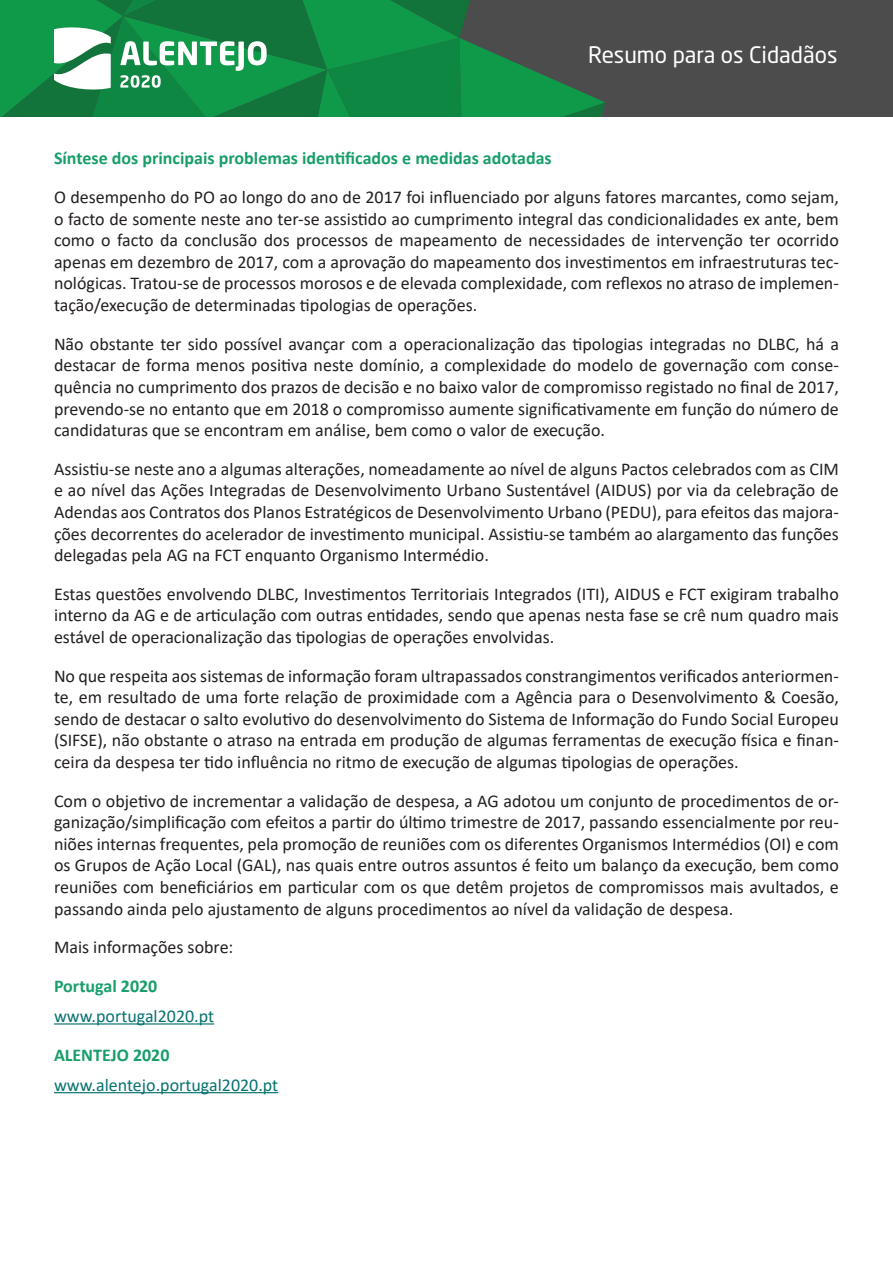
<style>
.page{position:relative;width:893px;height:1263px;background:#fff}
.page>*{position:absolute;margin:0;border:0;box-sizing:border-box;transform-origin:0 0}
.t1{font:22.5px "Neo Sans";color:#fff}
.t2{font:18px/21.6px "Calibri";color:#231f20;text-align:justify}
.t3{font:700 18px "Calibri";color:#179e69}
.t4{font:18px "Calibri";color:#077370}
</style>
<div class="page">
<div style="left:0;top:0;width:893px;height:117px;background:#4c4c4c"></div>
<svg style="left:0;top:0;width:605px;height:117px;background:#288952"></svg>
<hr style="left:54px;top:1023px;width:160px;height:1px;background:#077370">
<hr style="left:54px;top:1092px;width:224px;height:1px;background:#077370">
<p class="t1" style="left:588px;top:41px;width:251px">Resumo para os Cidadãos</p>
<p class="t3" style="left:54px;top:146px;width:499px">Síntese dos principais problemas identificados e medidas adotadas</p>
<p class="t2" style="left:54px;top:186px;width:786px">O desempenho do PO ao longo do ano de 2017 foi influenciado por alguns fatores marcantes, como sejam, o facto de somente neste ano ter-se assistido ao cumprimento integral das condicionalidades ex ante, bem como o facto da conclusão dos processos de mapeamento de necessidades de intervenção ter ocorrido apenas em dezembro de 2017, com a aprovação do mapeamento dos investimentos em infraestruturas tec&shy;nológicas. Tratou-se de processos morosos e de elevada complexidade, com reflexos no atraso de implemen&shy;tação/execução de determinadas tipologias de operações.</p>
<p class="t2" style="left:54px;top:332px;width:786px">Não obstante ter sido possível avançar com a operacionalização das tipologias integradas no DLBC, há a destacar de forma menos positiva neste domínio, a complexidade do modelo de governação com conse&shy;quência no cumprimento dos prazos de decisão e no baixo valor de compromisso registado no final de 2017, prevendo-se no entanto que em 2018 o compromisso aumente significativamente em função do número de candidaturas que se encontram em análise, bem como o valor de execução.</p>
<p class="t2" style="left:54px;top:457px;width:786px">Assistiu-se neste ano a algumas alterações, nomeadamente ao nível de alguns Pactos celebrados com as CIM e ao nível das Ações Integradas de Desenvolvimento Urbano Sustentável (AIDUS) por via da celebração de Adendas aos Contratos dos Planos Estratégicos de Desenvolvimento Urbano (PEDU), para efeitos das majora&shy;ções decorrentes do acelerador de investimento municipal. Assistiu-se também ao alargamento das funções delegadas pela AG na FCT enquanto Organismo Intermédio.</p>
<p class="t2" style="left:54px;top:582px;width:786px">Estas questões envolvendo DLBC, Investimentos Territoriais Integrados (ITI), AIDUS e FCT exigiram trabalho interno da AG e de articulação com outras entidades, sendo que apenas nesta fase se crê num quadro mais estável de operacionalização das tipologias de operações envolvidas.</p>
<p class="t2" style="left:54px;top:664px;width:786px">No que respeita aos sistemas de informação foram ultrapassados constrangimentos verificados anteriormen&shy;te, em resultado de uma forte relação de proximidade com a Agência para o Desenvolvimento &amp; Coesão, sendo de destacar o salto evolutivo do desenvolvimento do Sistema de Informação do Fundo Social Europeu (SIFSE), não obstante o atraso na entrada em produção de algumas ferramentas de execução física e finan&shy;ceira da despesa ter tido influência no ritmo de execução de algumas tipologias de operações.</p>
<p class="t2" style="left:54px;top:789px;width:786px">Com o objetivo de incrementar a validação de despesa, a AG adotou um conjunto de procedimentos de or&shy;ganização/simplificação com efeitos a partir do último trimestre de 2017, passando essencialmente por reu&shy;niões internas frequentes, pela promoção de reuniões com os diferentes Organismos Intermédios (OI) e com os Grupos de Ação Local (GAL), nas quais entre outros assuntos é feito um balanço da execução, bem como reuniões com beneficiários em particular com os que detêm projetos de compromissos mais avultados, e passando ainda pelo ajustamento de alguns procedimentos ao nível da validação de despesa.</p>
<p class="t2" style="left:54px;top:936px;width:181px">Mais informações sobre:</p>
<p class="t3" style="left:54px;top:973px;width:105px">Portugal 2020</p>
<p class="t4" style="left:54px;top:1003px;width:162px">www.portugal2020.pt</p>
<p class="t3" style="left:54px;top:1042px;width:117px">ALENTEJO 2020</p>
<p class="t4" style="left:54px;top:1072px;width:226px">www.alentejo.portugal2020.pt</p>
</div>
